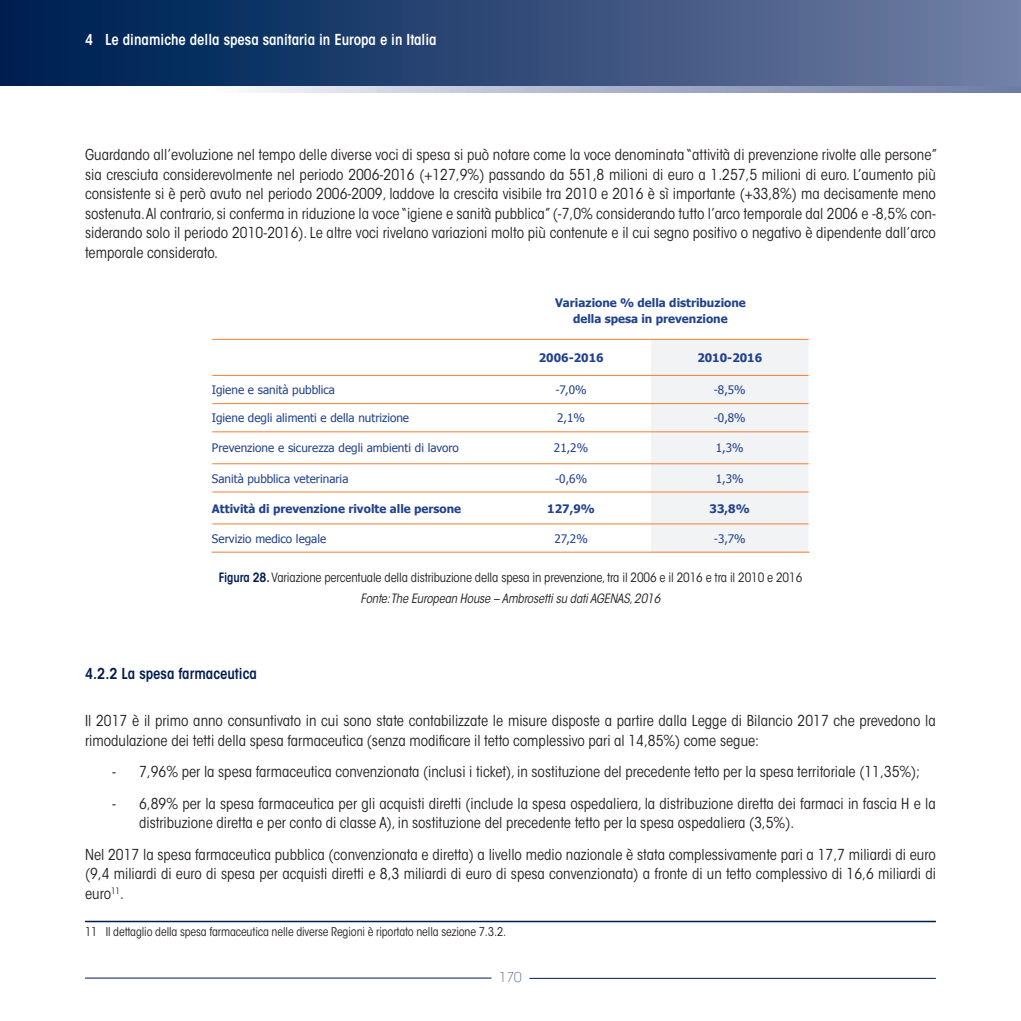
<style>
.page{position:relative;width:1021px;height:1021px;background:#fff}
.page>*{position:absolute;margin:0;border:0;box-sizing:border-box;transform-origin:0 0}
.t1{font:condensed 15px/19.5px "ITC Avant Garde Std";color:#231f20;text-align:justify}
.t2{font:600 condensed 15px "ITC Avant Garde Std";color:#fff}
.t3{font:600 condensed 15px "ITC Avant Garde Std";color:#001c50}
.t4{font:200 13.5px "ITC Avant Garde Std";color:#001c50}
.t5{font:condensed 12.75px/21px "ITC Avant Garde Std";letter-spacing:-.01em;color:#231f20;text-align:center}
.t6{font:condensed 12px "ITC Avant Garde Std";letter-spacing:-.01em;color:#231f20}
.t7{font:11.7px "Tahoma";color:#22428b}
.t8{font:700 11.7px/16.2px "Tahoma";color:#22428b;text-align:center}
.s1{font-weight:600;color:#001c50}
.s2{font-style:italic}
</style>
<div class="page">
<div style="left:0;top:0;width:1020px;height:92px;background:linear-gradient(to right,#fff,#6a7aa3)"></div>
<div style="left:0;top:0;width:1020px;height:85px;background:linear-gradient(to right,#001b4e,#717ea4)"></div>
<hr style="left:529px;top:977px;width:406px;height:1px;background:#001c50">
<hr style="left:85px;top:977px;width:406px;height:1px;background:#001c50">
<hr style="left:85px;top:920px;width:850px;height:2px;background:#001c50">
<div style="left:650px;top:339px;width:159px;height:36px;background:#f2f3f4"></div>
<div style="left:650px;top:375px;width:159px;height:28px;background:#f2f3f4"></div>
<div style="left:650px;top:403px;width:159px;height:29px;background:#f2f3f4"></div>
<div style="left:650px;top:432px;width:159px;height:32px;background:#f2f3f4"></div>
<div style="left:650px;top:464px;width:159px;height:28px;background:#f2f3f4"></div>
<div style="left:650px;top:492px;width:159px;height:32px;background:#f2f3f4"></div>
<div style="left:650px;top:524px;width:159px;height:28px;background:#f2f3f4"></div>
<hr style="left:650px;top:339px;width:1px;height:213px;background:#fff">
<hr style="left:211px;top:339px;width:598px;height:1px;background:#f47e32">
<hr style="left:211px;top:375px;width:598px;height:1px;background:#f47e32">
<hr style="left:211px;top:403px;width:598px;height:1px;background:#f47e32">
<hr style="left:211px;top:431px;width:598px;height:1px;background:#f47e32">
<hr style="left:211px;top:463px;width:598px;height:1px;background:#f47e32">
<hr style="left:211px;top:491px;width:598px;height:1px;background:#f47e32">
<hr style="left:211px;top:523px;width:598px;height:1px;background:#f47e32">
<hr style="left:211px;top:287px;width:1px;height:265px;background:#fff">
<hr style="left:808px;top:287px;width:1px;height:265px;background:#fff">
<hr style="left:211px;top:551px;width:598px;height:1px;background:#f47e32">
<p class="t2" style="left:85px;top:31px;width:353px">4 Le dinamiche della spesa sanitaria in Europa e in Italia</p>
<p class="t1" style="left:85px;top:145px;width:854px">Guardando all’evoluzione nel tempo delle diverse voci di spesa si può notare come la voce denominata “attività di prevenzione rivolte alle persone” sia cresciuta considerevolmente nel periodo 2006-2016 (+127,9%) passando da 551,8 milioni di euro a 1.257,5 milioni di euro. L’aumento più consistente si è però avuto nel periodo 2006-2009, laddove la crescita visibile tra 2010 e 2016 è sì importante (+33,8%) ma decisamente meno sostenuta. Al contrario, si conferma in riduzione la voce “igiene e sanità pubblica” (-7,0% considerando tutto l’arco temporale dal 2006 e -8,5% con&shy;siderando solo il periodo 2010-2016). Le altre voci rivelano variazioni molto più contenute e il cui segno positivo o negativo è dipendente dall’arco temporale considerato.</p>
<p class="t8" style="left:555px;top:294px;width:192px">Variazione % della distribuzione della spesa in prevenzione</p>
<p class="t8" style="left:538px;top:349px;width:66px">2006-2016</p>
<p class="t8" style="left:697px;top:349px;width:66px">2010-2016</p>
<p class="t7" style="left:212px;top:382px;width:125px">Igiene e sanità pubblica</p>
<p class="t7" style="left:555px;top:382px;width:33px">-7,0%</p>
<p class="t7" style="left:713px;top:382px;width:34px">-8,5%</p>
<p class="t7" style="left:212px;top:410px;width:199px">Igiene degli alimenti e della nutrizione</p>
<p class="t7" style="left:557px;top:410px;width:29px">2,1%</p>
<p class="t7" style="left:713px;top:410px;width:34px">-0,8%</p>
<p class="t7" style="left:212px;top:441px;width:248px">Prevenzione e sicurezza degli ambienti di lavoro</p>
<p class="t7" style="left:554px;top:441px;width:36px">21,2%</p>
<p class="t7" style="left:715px;top:441px;width:29px">1,3%</p>
<p class="t7" style="left:212px;top:471px;width:138px">Sanità pubblica veterinaria</p>
<p class="t7" style="left:555px;top:471px;width:34px">-0,6%</p>
<p class="t7" style="left:715px;top:471px;width:29px">1,3%</p>
<p class="t8" style="left:212px;top:500px;width:251px">Attività di prevenzione rivolte alle persone</p>
<p class="t8" style="left:547px;top:500px;width:49px">127,9%</p>
<p class="t8" style="left:709px;top:500px;width:42px">33,8%</p>
<p class="t7" style="left:212px;top:531px;width:116px">Servizio medico legale</p>
<p class="t7" style="left:554px;top:531px;width:35px">27,2%</p>
<p class="t7" style="left:713px;top:531px;width:33px">-3,7%</p>
<p class="t5" style="left:219px;top:566px;width:585px"><span class="s1">Figura 28.</span> Variazione percentuale della distribuzione della spesa in prevenzione, tra il 2006 e il 2016 e tra il 2010 e 2016<br><span class="s2">Fonte:The European House – Ambrosetti su dati AGENAS, 2016</span></p>
<p class="t3" style="left:85px;top:664px;width:173px">4.2.2 La spesa farmaceutica</p>
<p class="t1" style="left:85px;top:711px;width:852px">Il 2017 è il primo anno consuntivato in cui sono state contabilizzate le misure disposte a partire dalla Legge di Bilancio 2017 che prevedono la rimodulazione dei tetti della spesa farmaceutica (senza modificare il tetto complessivo pari al 14,85%) come segue:</p>
<p class="t1" style="left:112px;top:762px;width:809px">- 7,96% per la spesa farmaceutica convenzionata (inclusi i ticket), in sostituzione del precedente tetto per la spesa territoriale (11,35%);</p>
<p class="t1" style="left:139px;top:793px;width:798px;text-indent:-27px">- 6,89% per la spesa farmaceutica per gli acquisti diretti (include la spesa ospedaliera, la distribuzione diretta dei farmaci in fascia H e la distribuzione diretta e per conto di classe A), in sostituzione del precedente tetto per la spesa ospedaliera (3,5%).</p>
<p class="t1" style="left:85px;top:844px;width:852px">Nel 2017 la spesa farmaceutica pubblica (convenzionata e diretta) a livello medio nazionale è stata complessivamente pari a 17,7 miliardi di euro (9,4 miliardi di euro di spesa per acquisti diretti e 8,3 miliardi di euro di spesa convenzionata) a fronte di un tetto complessivo di 16,6 miliardi di euro<sup>11</sup>.</p>
<p class="t6" style="left:85px;top:924px;width:422px">11 Il dettaglio della spesa farmaceutica nelle diverse Regioni è riportato nella sezione 7.3.2.</p>
<p class="t4" style="left:499px;top:969px;width:24px">170</p>
</div>
